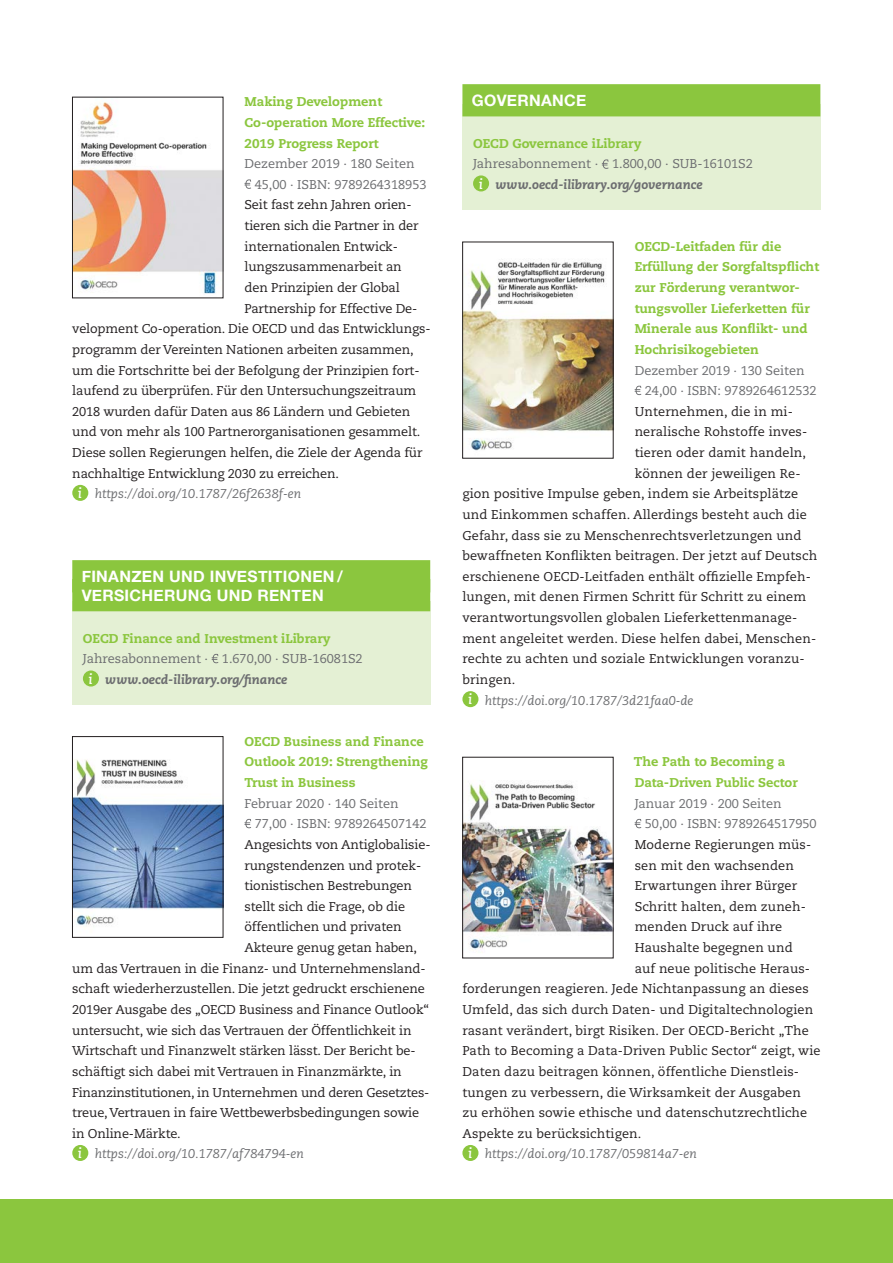
<style>
.page{position:relative;width:893px;height:1263px;background:#fff}
.page>*{position:absolute;margin:0;border:0;box-sizing:border-box;transform-origin:0 0}
.t1{font:700 15.75px/18.9px "Helvetica Neue";letter-spacing:.02em;color:#fff}
.t2{font:12.75px "Caecilia";letter-spacing:-.01em;color:#231f20}
.t3{font:12.75px "Caecilia";letter-spacing:.01em;color:#231f20}
.t4{font:800 12.75px/20.7px "Caecilia";color:#8bc63e}
.t5{font:12.75px/20.5px "Caecilia";color:#6c6d70}
.t6{font:italic 12.75px "Caecilia";color:#6c6d70}
.s1{font-weight:700;font-size:13.95px;color:#fff}
.s2{font-weight:700;font-style:italic;font-size:13.95px;color:#fff}
.s3{font-weight:800;font-style:italic}
</style>
<div class="page">
<div style="left:0;top:1199px;width:893px;height:64px;background:#8bc63e"></div>
<img style="left:74px;top:102px;width:147px;height:192px">
<svg style="left:244px;top:179px;width:7px;height:10px"></svg>
<div style="left:72px;top:485px;width:16px;height:16px;background:#8bc63e;border-radius:50%"></div>
<div style="left:72px;top:602px;width:359px;height:103px;background:#e4f0d4"></div>
<div style="left:72px;top:560px;width:358px;height:32px;background:#8bc63e"></div>
<div style="left:72px;top:579px;width:358px;height:32px;background:#8bc63e"></div>
<svg style="left:212px;top:654px;width:6px;height:9px"></svg>
<div style="left:83px;top:670px;width:16px;height:16px;background:#8bc63e;border-radius:50%"></div>
<img style="left:74px;top:759px;width:147px;height:167px">
<div style="left:72px;top:736px;width:151px;height:201px;border:1px solid #231f20"></div>
<svg style="left:244px;top:819px;width:7px;height:9px"></svg>
<div style="left:72px;top:1145px;width:16px;height:16px;background:#8bc63e;border-radius:50%"></div>
<div style="left:462px;top:104px;width:359px;height:106px;background:#e4f0d4"></div>
<div style="left:462px;top:84px;width:358px;height:32px;background:#8bc63e"></div>
<svg style="left:602px;top:159px;width:6px;height:10px"></svg>
<div style="left:473px;top:175px;width:16px;height:16px;background:#8bc63e;border-radius:50%"></div>
<img style="left:464px;top:262px;width:147px;height:189px">
<div style="left:462px;top:242px;width:151px;height:216px;border:1px solid #231f20"></div>
<svg style="left:635px;top:386px;width:6px;height:9px"></svg>
<div style="left:462px;top:691px;width:16px;height:16px;background:#8bc63e;border-radius:50%"></div>
<img style="left:464px;top:784px;width:147px;height:166px">
<div style="left:462px;top:757px;width:151px;height:201px;border:1px solid #231f20"></div>
<svg style="left:635px;top:819px;width:6px;height:9px"></svg>
<div style="left:462px;top:1145px;width:16px;height:16px;background:#8bc63e;border-radius:50%"></div>
<p class="t4" style="left:244px;top:92px;width:182px">Making Development<br>Co-operation More Effective:<br>2019 Progress Report</p>
<p class="t5" style="left:255px;top:154px;width:173px;text-indent:-10px">Dezember 2019 · 180 Seiten<br>45,00 · ISBN: 9789264318953</p>
<p class="t2" style="left:244px;top:198px;width:169px">Seit fast zehn Jahren orien-</p>
<p class="t2" style="left:244px;top:218px;width:176px">tieren sich die Partner in der</p>
<p class="t2" style="left:244px;top:239px;width:155px">internationalen Entwick-</p>
<p class="t2" style="left:244px;top:260px;width:159px">lungszusammenarbeit an</p>
<p class="t2" style="left:244px;top:280px;width:157px">den Prinzipien der Global</p>
<p class="t2" style="left:244px;top:301px;width:174px">Partnership for Effective De-</p>
<p class="t2" style="left:72px;top:321px;width:360px">velopment Co-operation. Die OECD und das Entwicklungs-</p>
<p class="t2" style="left:72px;top:342px;width:343px">programm der Vereinten Nationen arbeiten zusammen,</p>
<p class="t2" style="left:72px;top:363px;width:349px">um die Fortschritte bei der Befolgung der Prinzipien fort-</p>
<p class="t2" style="left:72px;top:383px;width:345px">laufend zu überprüfen. Für den Untersuchungszeitraum</p>
<p class="t2" style="left:72px;top:404px;width:340px">2018 wurden dafür Daten aus 86 Ländern und Gebieten</p>
<p class="t2" style="left:72px;top:425px;width:350px">und von mehr als 100 Partnerorganisationen gesammelt.</p>
<p class="t2" style="left:72px;top:445px;width:352px">Diese sollen Regierungen helfen, die Ziele der Agenda für</p>
<p class="t2" style="left:72px;top:466px;width:268px">nachhaltige Entwicklung 2030 zu erreichen.</p>
<p class="t6" style="left:78px;top:487px;width:225px"><span class="s1">i</span> https://doi.org/10.1787/26f2638f-en</p>
<p class="t1" style="left:82px;top:568px;width:263px">FINANZEN UND INVESTITIONEN /<br>VERSICHERUNG UND RENTEN</p>
<p class="t4" style="left:83px;top:628px;width:249px">OECD Finance and Investment iLibrary</p>
<p class="t5" style="left:89px;top:649px;width:276px;text-indent:-6px">Jahresabonnement · 1.670,00 · SUB-16081S2 <span class="s2">i</span> <span class="s3">www.oecd-ilibrary.org/finance</span></p>
<p class="t4" style="left:244px;top:731px;width:185px">OECD Business and Finance<br>Outlook 2019: Strengthening<br>Trust in Business</p>
<p class="t5" style="left:255px;top:793px;width:173px;text-indent:-10px">Februar 2020 · 140 Seiten<br>77,00 · ISBN: 9789264507142</p>
<p class="t2" style="left:244px;top:837px;width:188px">Angesichts von Antiglobalisie-</p>
<p class="t2" style="left:244px;top:858px;width:178px">rungstendenzen und protek-</p>
<p class="t2" style="left:244px;top:878px;width:169px">tionistischen Bestrebungen</p>
<p class="t2" style="left:244px;top:899px;width:162px">stellt sich die Frage, ob die</p>
<p class="t2" style="left:244px;top:920px;width:159px">öffentlichen und privaten</p>
<p class="t2" style="left:244px;top:940px;width:174px">Akteure genug getan haben,</p>
<p class="t2" style="left:72px;top:961px;width:355px">um das Vertrauen in die Finanz- und Unternehmensland-</p>
<p class="t2" style="left:72px;top:981px;width:354px">schaft wiederherzustellen. Die jetzt gedruckt erschienene</p>
<p class="t2" style="left:72px;top:1002px;width:358px">2019er Ausgabe des „OECD Business and Finance Outlook“</p>
<p class="t2" style="left:72px;top:1023px;width:341px">untersucht, wie sich das Vertrauen der Öffentlichkeit in</p>
<p class="t2" style="left:72px;top:1043px;width:345px">Wirtschaft und Finanzwelt stärken lässt. Der Bericht be-</p>
<p class="t2" style="left:72px;top:1064px;width:331px">schäftigt sich dabei mit Vertrauen in Finanzmärkte, in</p>
<p class="t2" style="left:72px;top:1085px;width:357px">Finanzinstitutionen, in Unternehmen und deren Gesetztes-</p>
<p class="t2" style="left:72px;top:1105px;width:348px">treue, Vertrauen in faire Wettbewerbsbedingungen sowie</p>
<p class="t2" style="left:72px;top:1126px;width:110px">in Online-Märkte.</p>
<p class="t6" style="left:78px;top:1147px;width:227px"><span class="s1">i</span> https://doi.org/10.1787/af784794-en</p>
<p class="t1" style="left:472px;top:92px;width:116px">GOVERNANCE</p>
<p class="t4" style="left:473px;top:133px;width:170px">OECD Governance iLibrary</p>
<p class="t5" style="left:479px;top:154px;width:276px;text-indent:-6px">Jahresabonnement · 1.800,00 · SUB-16101S2 <span class="s2">i</span> <span class="s3">www.oecd-ilibrary.org/governance</span></p>
<p class="t4" style="left:635px;top:236px;width:186px">OECD-Leitfaden für die<br>Erfüllung der Sorgfaltspflicht zur Förderung verantwor&shy;tungsvoller Lieferketten für<br>Minerale aus Konflikt- und<br>Hochrisikogebieten</p>
<p class="t5" style="left:645px;top:360px;width:173px;text-indent:-10px">Dezember 2019 · 130 Seiten<br>24,00 · ISBN: 9789264612532</p>
<p class="t3" style="left:635px;top:404px;width:160px">Unternehmen, die in mi-</p>
<p class="t3" style="left:635px;top:425px;width:174px">neralische Rohstoffe inves-</p>
<p class="t3" style="left:635px;top:445px;width:173px">tieren oder damit handeln,</p>
<p class="t3" style="left:635px;top:466px;width:168px">können der jeweiligen Re-</p>
<p class="t3" style="left:462px;top:486px;width:337px">gion positive Impulse geben, indem sie Arbeitsplätze</p>
<p class="t3" style="left:462px;top:507px;width:346px">und Einkommen schaffen. Allerdings besteht auch die</p>
<p class="t3" style="left:462px;top:528px;width:341px">Gefahr, dass sie zu Menschenrechtsverletzungen und</p>
<p class="t3" style="left:462px;top:548px;width:356px">bewaffneten Konflikten beitragen. Der jetzt auf Deutsch</p>
<p class="t3" style="left:462px;top:569px;width:350px">erschienene OECD-Leitfaden enthält offizielle Empfeh-</p>
<p class="t3" style="left:462px;top:590px;width:345px">lungen, mit denen Firmen Schritt für Schritt zu einem</p>
<p class="t3" style="left:462px;top:610px;width:336px">verantwortungsvollen globalen Lieferkettenmanage-</p>
<p class="t3" style="left:462px;top:631px;width:355px">ment angeleitet werden. Diese helfen dabei, Menschen-</p>
<p class="t3" style="left:462px;top:651px;width:344px">rechte zu achten und soziale Entwicklungen voranzu-</p>
<p class="t3" style="left:462px;top:672px;width:54px">bringen.</p>
<p class="t6" style="left:468px;top:693px;width:227px"><span class="s1">i</span> https://doi.org/10.1787/3d21faa0-de</p>
<p class="t4" style="left:634px;top:752px;width:165px">The Path to Becoming a<br>Data-Driven Public Sector</p>
<p class="t5" style="left:645px;top:793px;width:173px;text-indent:-10px">Januar 2019 · 200 Seiten<br>50,00 · ISBN: 9789264517950</p>
<p class="t3" style="left:635px;top:837px;width:178px">Moderne Regierungen müs-</p>
<p class="t3" style="left:635px;top:858px;width:161px">sen mit den wachsenden</p>
<p class="t3" style="left:635px;top:878px;width:164px">Erwartungen ihrer Bürger</p>
<p class="t3" style="left:635px;top:899px;width:173px">Schritt halten, dem zuneh-</p>
<p class="t3" style="left:635px;top:920px;width:149px">menden Druck auf ihre</p>
<p class="t3" style="left:635px;top:940px;width:160px">Haushalte begegnen und</p>
<p class="t3" style="left:635px;top:961px;width:177px">auf neue politische Heraus-</p>
<p class="t3" style="left:462px;top:981px;width:348px">forderungen reagieren. Jede Nichtanpassung an dieses</p>
<p class="t3" style="left:462px;top:1002px;width:352px">Umfeld, das sich durch Daten- und Digitaltechnologien</p>
<p class="t3" style="left:462px;top:1023px;width:348px">rasant verändert, birgt Risiken. Der OECD-Bericht „The</p>
<p class="t3" style="left:462px;top:1043px;width:360px">Path to Becoming a Data-Driven Public Sector“ zeigt, wie</p>
<p class="t3" style="left:462px;top:1064px;width:338px">Daten dazu beitragen können, öffentliche Dienstleis-</p>
<p class="t3" style="left:462px;top:1085px;width:340px">tungen zu verbessern, die Wirksamkeit der Ausgaben</p>
<p class="t3" style="left:462px;top:1105px;width:346px">zu erhöhen sowie ethische und datenschutzrechtliche</p>
<p class="t3" style="left:462px;top:1126px;width:180px">Aspekte zu berücksichtigen.</p>
<p class="t6" style="left:468px;top:1147px;width:230px"><span class="s1">i</span> https://doi.org/10.1787/059814a7-en</p>
</div>
